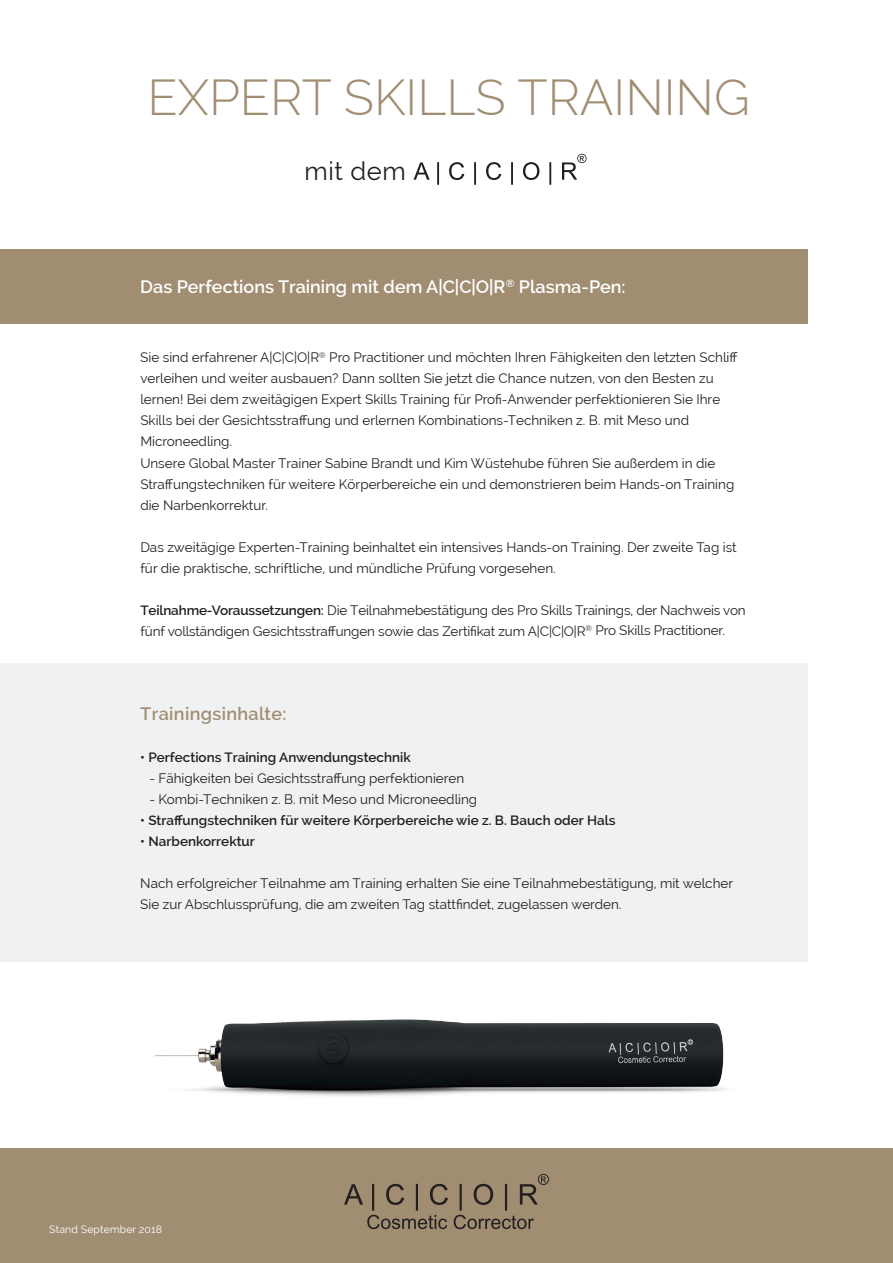
<style>
.page{position:relative;width:893px;height:1263px;background:#fff}
.page>*{position:absolute;margin:0;border:0;box-sizing:border-box;transform-origin:0 0}
.t1{font:300 49.5px "Raleway";color:#a18d72}
.t2{font:25.5px "Raleway";letter-spacing:.02em;color:#231f20}
.t3{font:600 18px "Raleway";color:#fff}
.t4{font:600 18px "Raleway";letter-spacing:.02em;color:#a18d72}
.t5{font:13.5px/21px "Raleway";color:#231f20}
.t6{font:600 13.5px "Raleway";color:#231f20}
.t7{font:10.5px "Raleway";letter-spacing:.01em;color:#fff}
.s1{font-weight:600}
</style>
<div class="page">
<div style="left:0;top:663px;width:808px;height:299px;background:#f0f1f2"></div>
<div style="left:0;top:1148px;width:893px;height:115px;background:#a18d72"></div>
<svg style="left:344px;top:1174px;width:205px;height:55px"></svg>
<img style="left:155px;top:1019px;width:571px;height:77px">
<svg style="left:414px;top:154px;width:173px;height:31px"></svg>
<div style="left:0;top:250px;width:808px;height:74px;background:#a18d72"></div>
<h1 class="t1" style="left:148px;top:69px;width:604px">EXPERT SKILLS TRAINING</h1>
<h2 class="t2" style="left:305px;top:156px;width:103px">mit dem</h2>
<h3 class="t3" style="left:140px;top:276px;width:487px">Das Perfections Training mit dem A|C|C|O|R<sup>®</sup> Plasma-Pen:</h3>
<p class="t5" style="left:140px;top:347px;width:599px">Sie sind erfahrener A|C|C|O|R<sup>®</sup> Pro Practitioner und möchten Ihren Fähigkeiten den letzten Schliff verleihen und weiter ausbauen? Dann sollten Sie jetzt die Chance nutzen, von den Besten zu lernen! Bei dem zweitägigen Expert Skills Training für Profi-Anwender perfektionieren Sie Ihre Skills bei der Gesichtsstraffung und erlernen Kombinations-Techniken z. B. mit Meso und Microneedling.<br>Unsere Global Master Trainer Sabine Brandt und Kim Wüstehube führen Sie außerdem in die Straffungstechniken für weitere Körperbereiche ein und demonstrieren beim Hands-on Training die Narbenkorrektur.</p>
<p class="t5" style="left:140px;top:536px;width:598px">Das zweitägige Experten-Training beinhaltet ein intensives Hands-on Training. Der zweite Tag ist für die praktische, schriftliche, und mündliche Prüfung vorgesehen.</p>
<p class="t5" style="left:140px;top:599px;width:607px"><span class="s1">Teilnahme-Voraussetzungen:</span> Die Teilnahmebestätigung des Pro Skills Trainings, der Nachweis von fünf vollständigen Gesichtsstraffungen sowie das Zertifikat zum A|C|C|O|R<sup>®</sup> Pro Skills Practitioner.</p>
<h3 class="t4" style="left:140px;top:703px;width:148px">Trainingsinhalte:</h3>
<p class="t6" style="left:140px;top:750px;width:272px">• Perfections Training Anwendungstechnik</p>
<p class="t5" style="left:149px;top:768px;width:316px">- Fähigkeiten bei Gesichtsstraffung perfektionieren</p>
<p class="t5" style="left:149px;top:789px;width:329px">- Kombi-Techniken z. B. mit Meso und Microneedling</p>
<p class="t6" style="left:140px;top:813px;width:477px">• Straffungstechniken für weitere Körperbereiche wie z. B. Bauch oder Hals</p>
<p class="t6" style="left:140px;top:834px;width:116px">• Narbenkorrektur</p>
<p class="t5" style="left:140px;top:873px;width:594px">Nach erfolgreicher Teilnahme am Training erhalten Sie eine Teilnahmebestätigung, mit welcher<br>Sie zur Abschlussprüfung, die am zweiten Tag stattfindet, zugelassen werden.</p>
<p class="t7" style="left:49px;top:1223px;width:114px">Stand September 2018</p>
</div>
